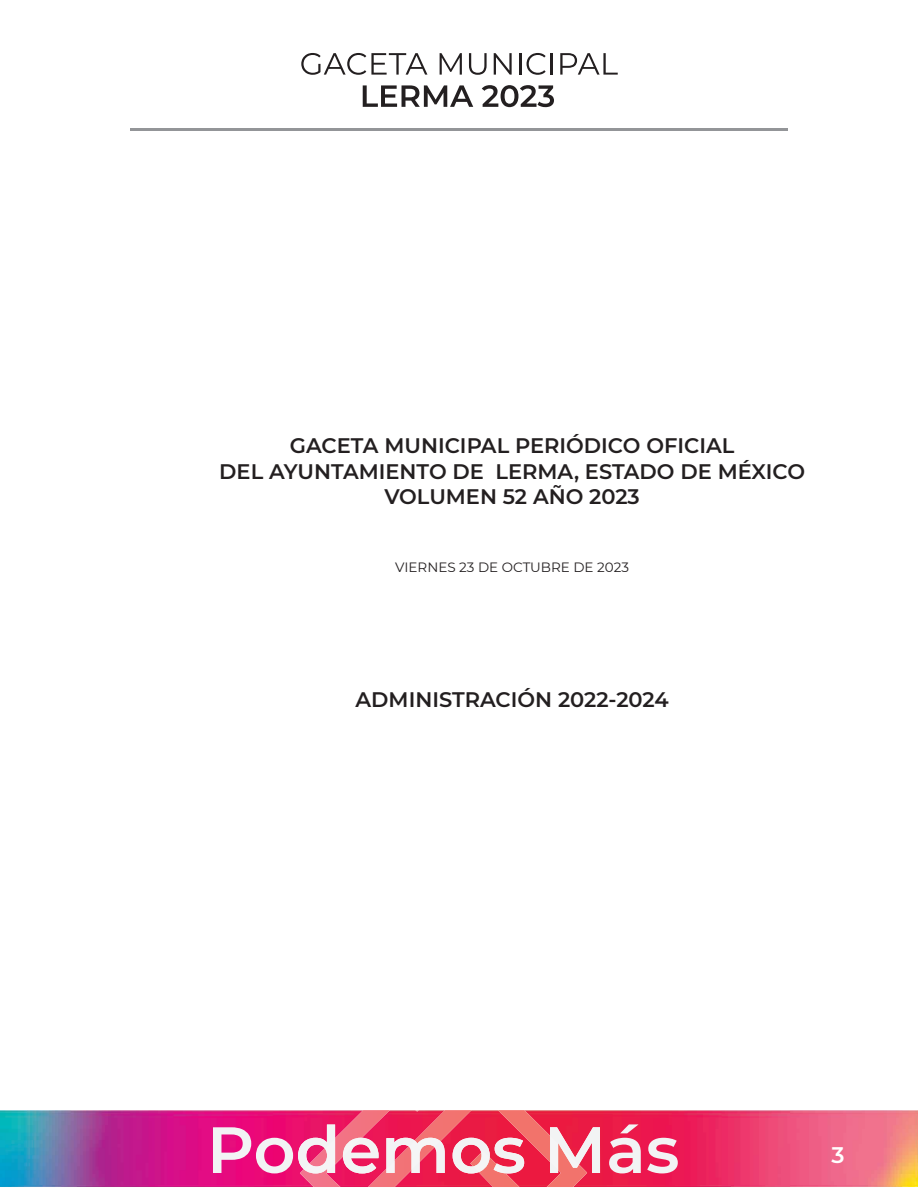
<style>
.page{position:relative;width:918px;height:1188px;background:#fff}
.page>*{position:absolute;margin:0;border:0;box-sizing:border-box;transform-origin:0 0}
.t1{font:600 22.5px "Montserrat";color:#fff}
.t2{font:600 21px/25.5px "Montserrat";color:#231f20;text-align:center}
.t3{font:13.5px "Montserrat";color:#231f20}
</style>
<div class="page">
<img style="left:0;top:1110px;width:918px;height:77px">
<svg style="left:609px;top:1124px;width:32px;height:49px"></svg>
<svg style="left:647px;top:1138px;width:31px;height:35px"></svg>
<img style="left:498px;top:1110px;width:52px;height:34px">
<img style="left:434px;top:1110px;width:38px;height:34px">
<img style="left:300px;top:1110px;width:134px;height:77px">
<svg style="left:213px;top:1125px;width:122px;height:48px"></svg>
<svg style="left:343px;top:1138px;width:36px;height:35px"></svg>
<svg style="left:386px;top:1138px;width:59px;height:35px"></svg>
<img style="left:470px;top:1144px;width:117px;height:43px">
<svg style="left:453px;top:1138px;width:71px;height:35px"></svg>
<svg style="left:550px;top:1127px;width:50px;height:46px"></svg>
<svg style="left:363px;top:85px;width:110px;height:22px"></svg>
<svg style="left:482px;top:85px;width:72px;height:22px"></svg>
<hr style="left:130px;top:128px;width:658px;height:3px;background:#939598">
<svg style="left:301px;top:53px;width:126px;height:22px"></svg>
<svg style="left:440px;top:53px;width:22px;height:22px"></svg>
<svg style="left:469px;top:53px;width:18px;height:22px"></svg>
<svg style="left:494px;top:53px;width:18px;height:22px"></svg>
<hr style="left:519px;top:53px;width:2px;height:22px;background:#231f20">
<svg style="left:527px;top:53px;width:19px;height:22px"></svg>
<hr style="left:551px;top:53px;width:2px;height:22px;background:#231f20">
<svg style="left:560px;top:53px;width:58px;height:22px"></svg>
<p class="t2" style="left:219px;top:432px;width:587px">GACETA MUNICIPAL PERIÓDICO OFICIAL<br>DEL AYUNTAMIENTO DE LERMA, ESTADO DE MÉXICO<br>VOLUMEN 52 AÑO 2023</p>
<p class="t3" style="left:395px;top:558px;width:235px">VIERNES 23 DE OCTUBRE DE 2023</p>
<p class="t2" style="left:356px;top:686px;width:315px">ADMINISTRACIÓN 2022-2024</p>
<p class="t1" style="left:831px;top:1139px;width:15px">3</p>
</div>
